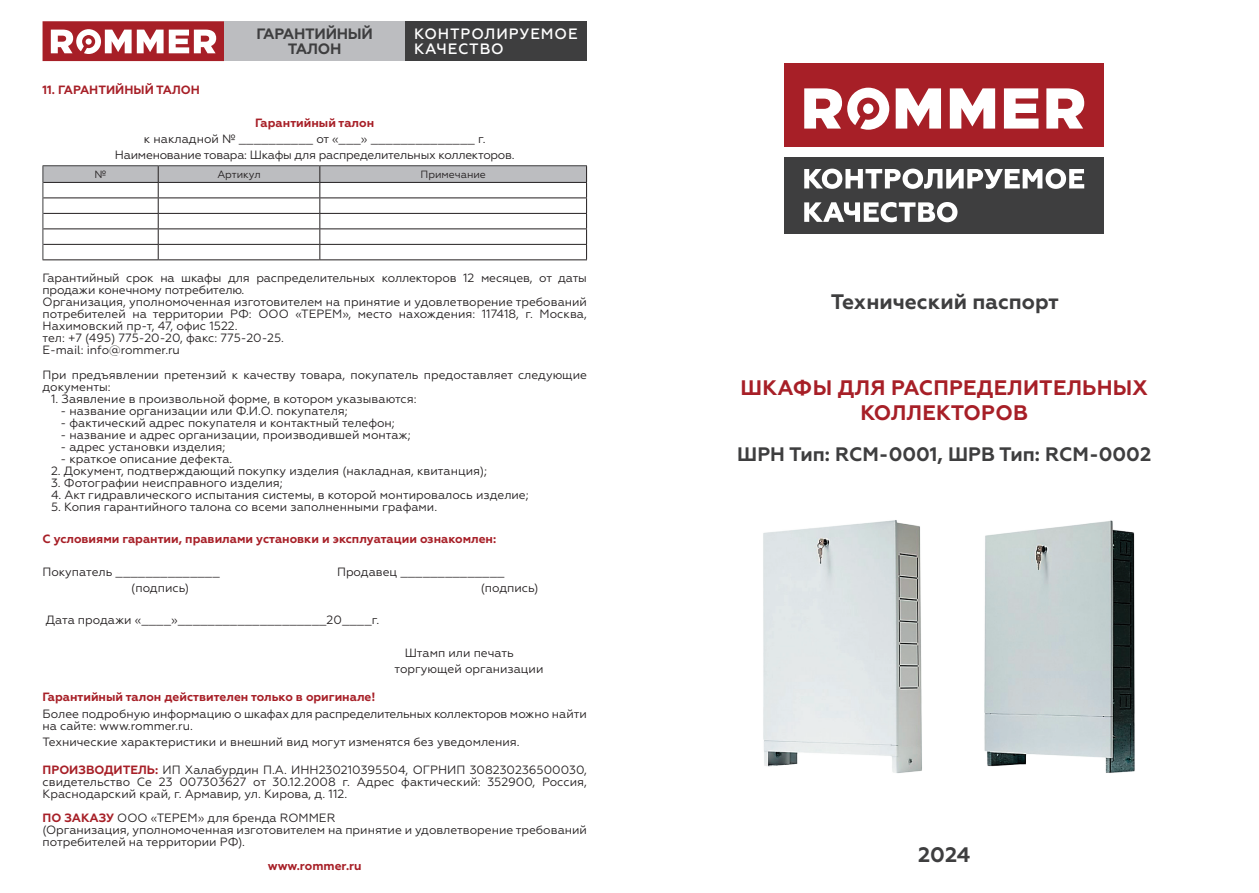
<style>
.page{position:relative;width:1259px;height:893px;background:#fff}
.page>*{position:absolute;margin:0;border:0;box-sizing:border-box;transform-origin:0 0}
.t1{font:700 21px/25.2px "Geometria";letter-spacing:.01em;color:#a71f27;text-align:center}
.t2{font:700 21px "Geometria";color:#3e3e3f}
.t3{font:700 19.5px "Geometria";color:#3e3e3f}
.t4{font:500 15px/15px "Geometria";letter-spacing:.06em;color:#fff}
.t5{font:700 15px/15px "Geometria";letter-spacing:-.02em;color:#3e3e3f;text-align:center}
.t6{font:12px/12px "Geometria";color:#231f20}
.t7{font:700 12px "Geometria";color:#a71f27}
.t8{font:12px/16.2px "Geometria";letter-spacing:-.02em;color:#231f20;text-align:center}
.t9{font:10.5px "Geometria";color:#231f20}
.s1{font-weight:700;color:#a71f27}
</style>
<div class="page">
<hr style="left:43px;top:259px;width:115px;height:1px;background:#231f20">
<hr style="left:158px;top:259px;width:162px;height:1px;background:#231f20">
<hr style="left:320px;top:259px;width:267px;height:1px;background:#231f20">
<hr style="left:43px;top:165px;width:115px;height:1px;background:#3e3e3f">
<hr style="left:158px;top:165px;width:162px;height:1px;background:#3e3e3f">
<hr style="left:320px;top:165px;width:267px;height:1px;background:#3e3e3f">
<svg style="left:43px;top:166px;width:544px;height:93px"></svg>
<hr style="left:43px;top:182px;width:115px;height:1px;background:#231f20">
<hr style="left:158px;top:182px;width:162px;height:1px;background:#231f20">
<hr style="left:320px;top:182px;width:267px;height:1px;background:#231f20">
<svg style="left:43px;top:21px;width:181px;height:40px"></svg>
<div style="left:224px;top:21px;width:181px;height:40px;background:#bcbdc0"></div>
<div style="left:406px;top:21px;width:181px;height:40px;background:#3e3e3f"></div>
<div style="left:784px;top:64px;width:319px;height:83px;background:#a71f27"></div>
<div style="left:784px;top:157px;width:319px;height:77px;background:#3e3e3f"></div>
<svg style="left:804px;top:169px;width:280px;height:20px"></svg>
<svg style="left:804px;top:202px;width:153px;height:20px"></svg>
<svg style="left:895px;top:88px;width:46px;height:41px"></svg>
<svg style="left:950px;top:88px;width:45px;height:41px"></svg>
<svg style="left:1004px;top:88px;width:34px;height:41px"></svg>
<svg style="left:804px;top:88px;width:85px;height:42px"></svg>
<svg style="left:1046px;top:88px;width:38px;height:41px"></svg>
<img style="left:763px;top:520px;width:159px;height:253px">
<img style="left:984px;top:520px;width:151px;height:253px">
<p class="t7" style="left:43px;top:83px;width:159px">11. ГАРАНТИЙНЫЙ ТАЛОН</p>
<p class="t5" style="left:256px;top:27px;width:118px">ГАРАНТИЙНЫЙ<br>ТАЛОН</p>
<p class="t4" style="left:414px;top:27px;width:165px">КОНТРОЛИРУЕМОЕ<br>КАЧЕСТВО</p>
<p class="t7" style="left:255px;top:116px;width:120px">Гарантийный талон</p>
<p class="t8" style="left:115px;top:131px;width:401px">к накладной № __________ от «___» ______________ г.<br>Наименование товара: Шкафы для распределительных коллекторов.</p>
<p class="t9" style="left:95px;top:168px;width:13px">№</p>
<p class="t9" style="left:217px;top:168px;width:45px">Артикул</p>
<p class="t9" style="left:420px;top:168px;width:67px">Примечание</p>
<p class="t6" style="left:43px;top:272px;width:546px">Гарантийный срок на шкафы для распределительных коллекторов 12 месяцев, от даты продажи конечному потребителю.<br>Организация, уполномоченная изготовителем на принятие и удовлетворение требований потребителей на территории РФ: ООО «ТЕРЕМ», место нахождения: 117418, г. Москва, Нахимовский пр-т, 47, офис 1522.<br>тел: +7 (495) 775-20-20, факс: 775-20-25.<br>E-mail: info@rommer.ru</p>
<p class="t6" style="left:43px;top:368px;width:546px">При предъявлении претензий к качеству товара, покупатель предоставляет следующие документы:</p>
<p class="t6" style="left:51px;top:392px;width:367px">1. Заявление в произвольной форме, в котором указываются:</p>
<p class="t6" style="left:61px;top:404px;width:289px">- название организации или Ф.И.О. покупателя;</p>
<p class="t6" style="left:61px;top:416px;width:336px">- фактический адрес покупателя и контактный телефон;</p>
<p class="t6" style="left:61px;top:428px;width:352px">- название и адрес организации, производившей монтаж;</p>
<p class="t6" style="left:61px;top:440px;width:166px">- адрес установки изделия;</p>
<p class="t6" style="left:61px;top:452px;width:173px">- краткое описание дефекта.</p>
<p class="t6" style="left:51px;top:464px;width:438px">2. Документ, подтверждающий покупку изделия (накладная, квитанция);</p>
<p class="t6" style="left:51px;top:476px;width:233px">3. Фотографии неисправного изделия;</p>
<p class="t6" style="left:51px;top:488px;width:479px">4. Акт гидравлического испытания системы, в которой монтировалось изделие;</p>
<p class="t6" style="left:51px;top:500px;width:388px">5. Копия гарантийного талона со всеми заполненными графами.</p>
<p class="t7" style="left:43px;top:532px;width:455px">С условиями гарантии, правилами установки и эксплуатации ознакомлен:</p>
<p class="t6" style="left:43px;top:565px;width:179px">Покупатель ______________</p>
<p class="t6" style="left:337px;top:565px;width:169px">Продавец ______________</p>
<p class="t6" style="left:131px;top:582px;width:59px">(подпись)</p>
<p class="t6" style="left:481px;top:582px;width:59px">(подпись)</p>
<p class="t6" style="left:46px;top:614px;width:335px">Дата продажи «____»____________________20____г.</p>
<p class="t6" style="left:394px;top:644px;width:150px;line-height:16.2px;text-indent:10px">Штамп или печать торгующей организации</p>
<p class="t7" style="left:43px;top:690px;width:334px">Гарантийный талон действителен только в оригинале!</p>
<p class="t6" style="left:43px;top:707px;width:546px">Более подробную информацию о шкафах для распределительных коллекторов можно найти на сайте: www.rommer.ru.</p>
<p class="t6" style="left:43px;top:736px;width:478px">Технические характеристики и внешний вид могут изменятся без уведомления.</p>
<p class="t6" style="left:43px;top:764px;width:546px;text-align:justify"><span class="s1">ПРОИЗВОДИТЕЛЬ:</span> ИП Халабурдин П.А. ИНН230210395504, ОГРНИП 308230236500030, свидетельство Се 23 007303627 от 30.12.2008 г. Адрес фактический: 352900, Россия, Краснодарский край, г. Армавир, ул. Кирова, д. 112.</p>
<p class="t6" style="left:43px;top:812px;width:546px"><span class="s1">ПО ЗАКАЗУ</span> ООО «ТЕРЕМ» для бренда ROMMER<br>(Организация, уполномоченная изготовителем на принятие и удовлетворение требований потребителей на территории РФ).</p>
<p class="t7" style="left:268px;top:859px;width:95px">www.rommer.ru</p>
<h1 class="t2" style="left:831px;top:289px;width:229px">Технический паспорт</h1>
<h1 class="t1" style="left:740px;top:375px;width:409px">ШКАФЫ ДЛЯ РАСПРЕДЕЛИТЕЛЬНЫХ<br>КОЛЛЕКТОРОВ</h1>
<h2 class="t3" style="left:737px;top:443px;width:415px">ШРН Тип: RСM-0001, ШРВ Тип: RСM-0002</h2>
<h1 class="t2" style="left:918px;top:842px;width:54px">2024</h1>
</div>
